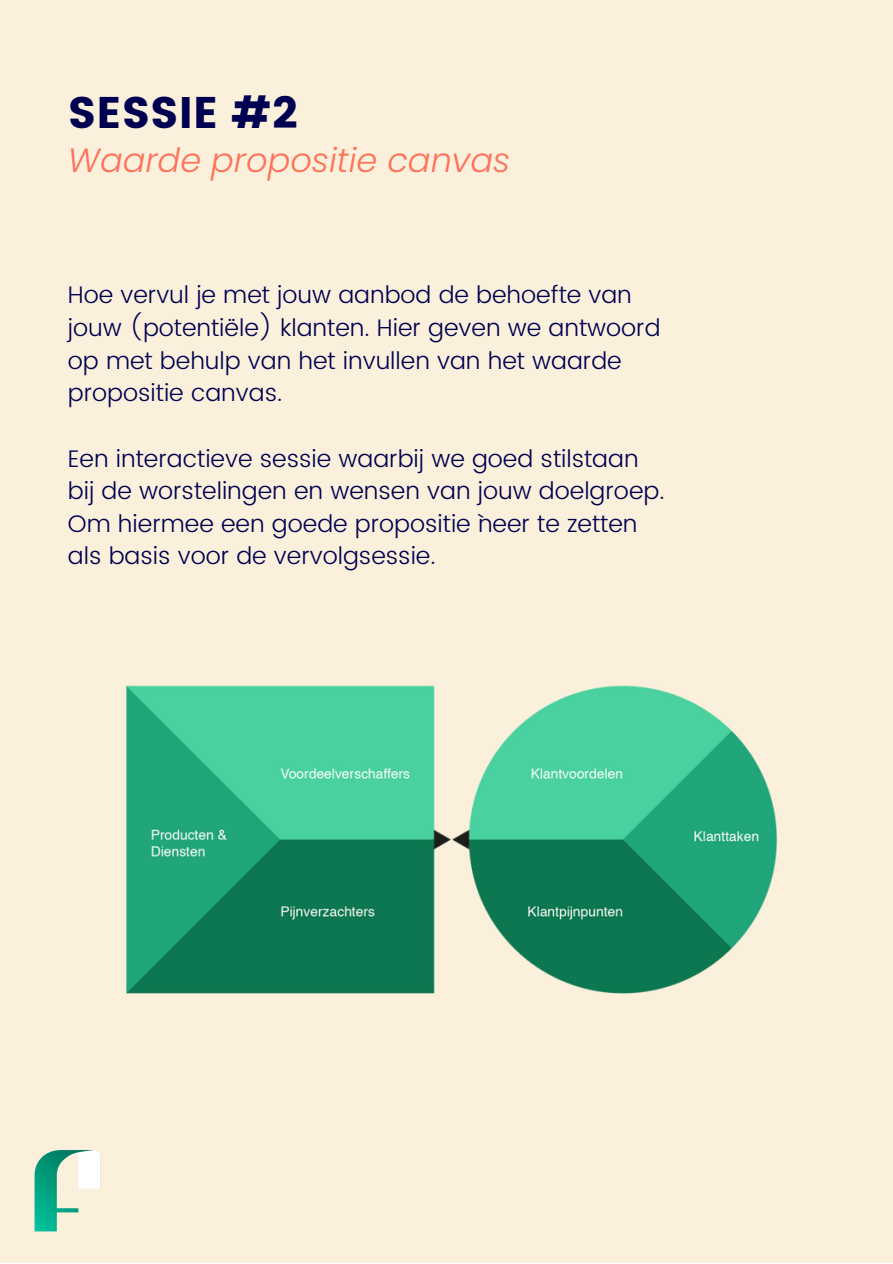
<style>
.page{position:relative;width:893px;height:1264px;background:#fff}
.page>*{position:absolute;margin:0;border:0;box-sizing:border-box;transform-origin:0 0}
.t1{font:44.1px "Poppins";color:#000050}
.t2{font:italic 300 33.6px "Poppins";color:#ff7159}
.t3{font:300 24px/32.5px "Poppins";color:#000050}
</style>
<div class="page">
<div style="left:0;top:0;width:892px;height:1262px;background:#faf0dc"></div>
<img style="left:34px;top:1150px;width:66px;height:82px">
<img style="left:126px;top:685px;width:651px;height:309px">
<p class="t1" style="left:68px;top:87px;width:231px">SESSIE #2</p>
<p class="t2" style="left:68px;top:137px;width:444px">Waarde propositie canvas</p>
<p class="t3" style="left:68px;top:279px;width:594px">Hoe vervul je met jouw aanbod de behoefte van jouw (potentiële) klanten. Hier geven we antwoord op met behulp van het invullen van het waarde propositie canvas.</p>
<p class="t3" style="left:68px;top:442px;width:598px">Een interactieve sessie waarbij we goed stilstaan bij de worstelingen en wensen van jouw doelgroep.<br>Om hiermee een goede propositie `neer te zetten als basis voor de vervolgsessie.</p>
</div>
